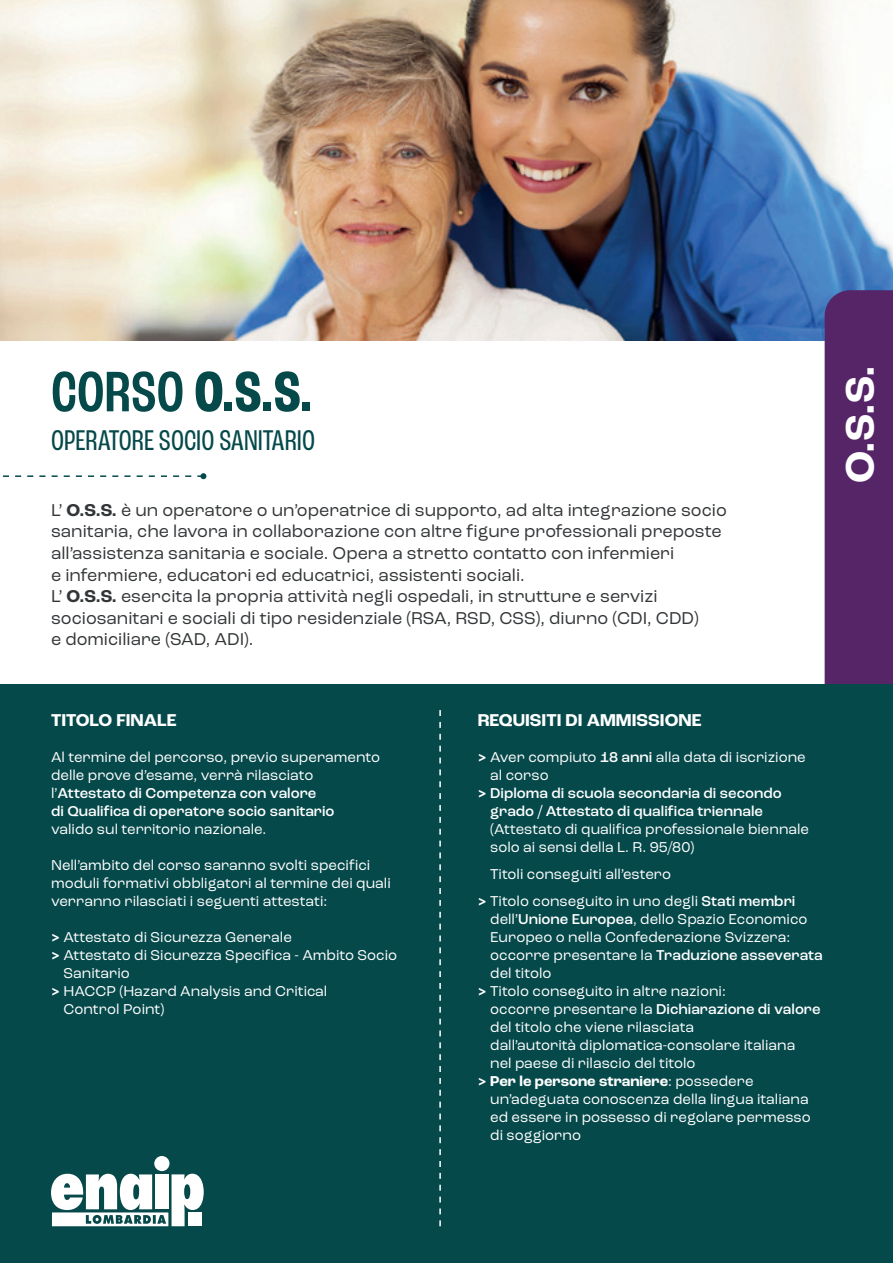
<style>
.page{position:relative;width:893px;height:1263px;background:#fff}
.page>*{position:absolute;margin:0;border:0;box-sizing:border-box;transform-origin:0 0}
.t1{font:700 condensed 60px "Roc Grotesk";color:#06494b}
.t2{font:700 42px "Roc Grotesk";color:#fff}
.t3{font:condensed 30px "Roc Grotesk";color:#06494b}
.t4{font:18px/21.6px "Roc Grotesk";color:#333638}
.t5{font:700 18px "Roc Grotesk";color:#fff}
.t6{font:15px/18px "Roc Grotesk";color:#fff}
.t7{font:500 15px "Roc Grotesk";color:#fff}
.t8{font:700 15px "Roc Grotesk";color:#fff}
.s1{font-weight:500}
.s2{font-weight:700}
.s3{font-weight:400}
</style>
<div class="page">
<img style="left:0;top:0;width:893px;height:340px">
<svg style="left:3px;top:473px;width:203px;height:6px"></svg>
<div style="left:825px;top:290px;width:68px;height:394px;background:#552568"></div>
<div style="left:0;top:684px;width:893px;height:579px;background:#06494b"></div>
<svg style="left:439px;top:710px;width:2px;height:516px"></svg>
<div style="left:154px;top:1156px;width:15px;height:15px;background:#fff;border-radius:50%"></div>
<svg style="left:51px;top:1174px;width:153px;height:52px"></svg>
<div style="left:188px;top:1212px;width:13px;height:14px;background:#fff"></div>
<p class="t1" style="left:51px;top:356px;width:263px"><span class="s1">CORSO</span> O.S.S.</p>
<p class="t3" style="left:51px;top:423px;width:266px">OPERATORE SOCIO SANITARIO</p>
<p class="t4" style="left:51px;top:499px;width:677px">L’ <span class="s2">O.S.S.</span> è un operatore o un’operatrice di supporto, ad alta integrazione socio sanitaria, che lavora in collaborazione con altre figure professionali preposte all’assistenza sanitaria e sociale. Opera a stretto contatto con infermieri</p>
<p class="t4" style="left:51px;top:564px;width:475px">e infermiere, educatori ed educatrici, assistenti sociali.</p>
<p class="t4" style="left:51px;top:585px;width:649px">L’ <span class="s2">O.S.S.</span> esercita la propria attività negli ospedali, in strutture e servizi sociosanitari e sociali di tipo residenziale (RSA, RSD, CSS), diurno (CDI, CDD)</p>
<p class="t4" style="left:51px;top:629px;width:204px">e domiciliare (SAD, ADI).</p>
<p class="t2" style="left:834px;top:483px;width:119px;rotate:-90deg">O.S.S.</p>
<p class="t5" style="left:51px;top:709px;width:127px">TITOLO FINALE</p>
<p class="t6" style="left:51px;top:748px;width:331px">Al termine del percorso, previo superamento delle prove d’esame, verrà rilasciato</p>
<p class="t7" style="left:51px;top:784px;width:267px"><span class="s3">l’</span>Attestato di Competenza con valore</p>
<p class="t7" style="left:51px;top:802px;width:285px">di Qualifica di operatore socio sanitario</p>
<p class="t6" style="left:51px;top:820px;width:217px">valido sul territorio nazionale.</p>
<p class="t6" style="left:51px;top:856px;width:341px">Nell’ambito del corso saranno svolti specifici moduli formativi obbligatori al termine dei quali verranno rilasciati i seguenti attestati:</p>
<p class="t6" style="left:51px;top:928px;width:242px"><span class="s2">&gt;</span> Attestato di Sicurezza Generale</p>
<p class="t6" style="left:51px;top:946px;width:348px"><span class="s2">&gt;</span> Attestato di Sicurezza Specifica - Ambito Socio</p>
<p class="t6" style="left:64px;top:964px;width:68px">Sanitario</p>
<p class="t6" style="left:51px;top:982px;width:278px"><span class="s2">&gt;</span> HACCP (Hazard Analysis and Critical</p>
<p class="t6" style="left:64px;top:1000px;width:102px">Control Point)</p>
<p class="t5" style="left:478px;top:709px;width:225px">REQUISITI DI AMMISSIONE</p>
<p class="t6" style="left:478px;top:748px;width:330px"><span class="s2">&gt;</span> Aver compiuto <span class="s1">18 anni</span> alla data di iscrizione</p>
<p class="t6" style="left:490px;top:766px;width:60px">al corso</p>
<p class="t7" style="left:478px;top:784px;width:306px"><span class="s2">&gt;</span> Diploma di scuola secondaria di secondo</p>
<p class="t7" style="left:490px;top:802px;width:274px">grado / Attestato di qualifica triennale</p>
<p class="t6" style="left:490px;top:820px;width:320px">(Attestato di qualifica professionale biennale</p>
<p class="t6" style="left:490px;top:838px;width:206px">solo ai sensi della L. R. 95/80)</p>
<p class="t6" style="left:490px;top:865px;width:183px">Titoli conseguiti all’estero</p>
<p class="t6" style="left:478px;top:892px;width:319px"><span class="s2">&gt;</span> Titolo conseguito in uno degli <span class="s1">Stati membri</span></p>
<p class="t6" style="left:490px;top:910px;width:319px">dell’<span class="s1">Unione Europea</span>, dello Spazio Economico</p>
<p class="t6" style="left:490px;top:928px;width:302px">Europeo o nella Confederazione Svizzera:</p>
<p class="t7" style="left:490px;top:946px;width:334px"><span class="s3">occorre presentare la</span> Traduzione asseverata</p>
<p class="t6" style="left:490px;top:964px;width:63px">del titolo</p>
<p class="t6" style="left:478px;top:982px;width:250px"><span class="s2">&gt;</span> Titolo conseguito in altre nazioni:</p>
<p class="t7" style="left:490px;top:1000px;width:332px"><span class="s3">occorre presentare la</span> Dichiarazione di valore</p>
<p class="t6" style="left:490px;top:1018px;width:205px">del titolo che viene rilasciata</p>
<p class="t6" style="left:490px;top:1036px;width:307px">dall’autorità diplomatica-consolare italiana</p>
<p class="t6" style="left:490px;top:1054px;width:207px">nel paese di rilascio del titolo</p>
<p class="t8" style="left:478px;top:1071px;width:277px">&gt; Per le persone straniere<span class="s3">: possedere</span></p>
<p class="t6" style="left:490px;top:1090px;width:320px">un’adeguata conoscenza della lingua italiana</p>
<p class="t6" style="left:490px;top:1108px;width:322px">ed essere in possesso di regolare permesso</p>
<p class="t6" style="left:490px;top:1126px;width:92px">di soggiorno</p>
</div>
